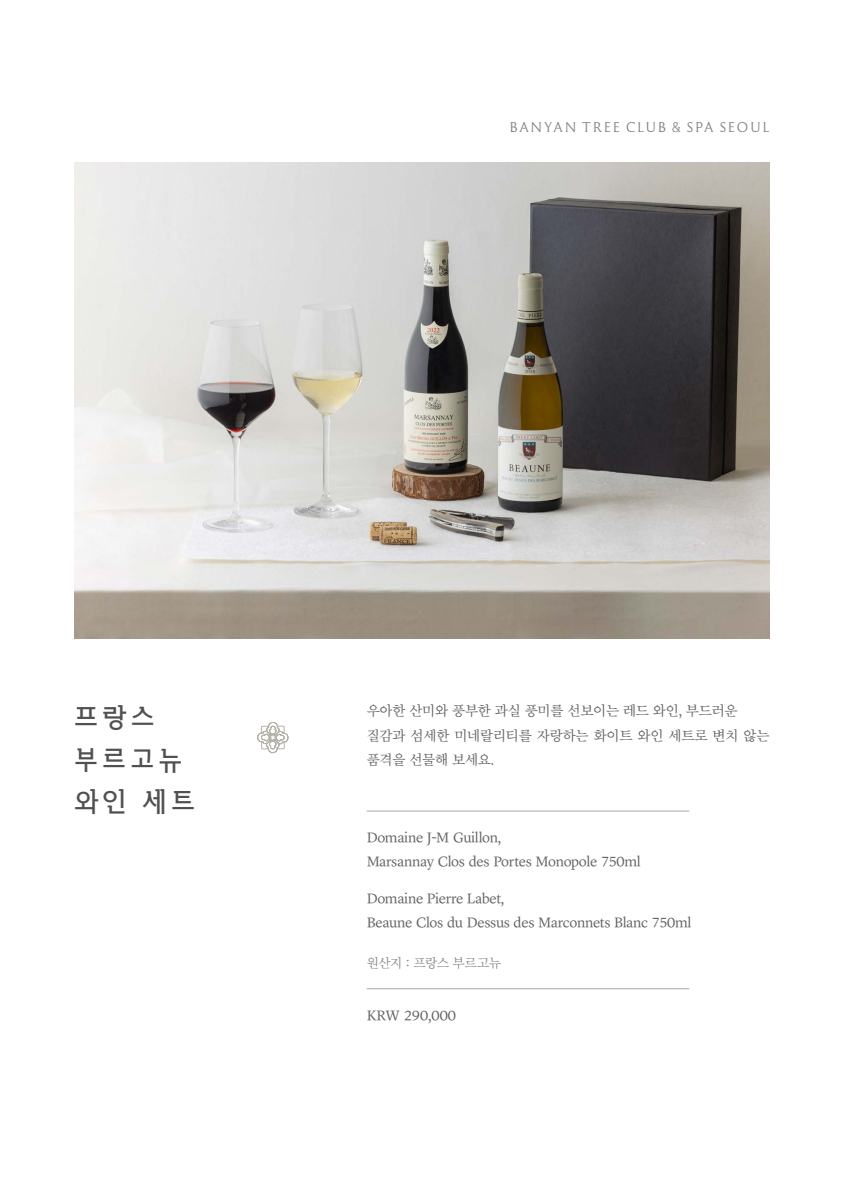
<style>
.page{position:relative;width:844px;height:1191px;background:#fff}
.page>*{position:absolute;margin:0;border:0;box-sizing:border-box;transform-origin:0 0}
.t1{font:28px/42px "SD Book TTF b Md";letter-spacing:.175em;color:#514f4f}
.t2{font:14px/24.5px "SD Mj Neoa Uni d Md";letter-spacing:-.025em;color:#615f5f}
.t3{font:14px/24.5px "SD Mj Neoa Uni c Rg";letter-spacing:-.02em;color:#615f5f}
.t4{font:14px "SD Mj Neoa Uni d Md";color:#615f5f}
.t5{font:13.12px "Reforma 1969 Blanca";letter-spacing:.115em;color:#7d7d7d}
.t6{font:13.12px "SD Mj Neoa Uni b Lt";letter-spacing:-.04em;color:#7d7d7d}
</style>
<div class="page">
<img style="left:74px;top:162px;width:695px;height:476px">
<svg style="left:257px;top:722px;width:31px;height:31px"></svg>
<hr style="left:366px;top:988px;width:323px;height:1px;background:#c0bebc">
<hr style="left:366px;top:810px;width:323px;height:1px;background:#c0bebc">
<p class="t5" style="left:509px;top:120px;width:261px">BANYAN TREE CLUB &amp; SPA SEOUL</p>
<h1 class="t1" style="left:74px;top:697px;width:122px">프랑스 부르고뉴 와인 세트</h1>
<p class="t3" style="left:366px;top:699px;width:404px">우아한 산미와 풍부한 과실 풍미를 선보이는 레드 와인, 부드러운 질감과 섬세한 미네랄리티를 자랑하는 화이트 와인 세트로 변치 않는 품격을 선물해 보세요.</p>
<p class="t2" style="left:366px;top:826px;width:275px">Domaine J-M Guillon,<br>Marsannay Clos des Portes Monopole 750ml</p>
<p class="t2" style="left:366px;top:887px;width:326px">Domaine Pierre Labet,<br>Beaune Clos du Dessus des Marconnets Blanc 750ml</p>
<p class="t6" style="left:366px;top:956px;width:136px">원산지 : 프랑스 부르고뉴</p>
<p class="t4" style="left:366px;top:1009px;width:91px">KRW 290,000</p>
</div>
